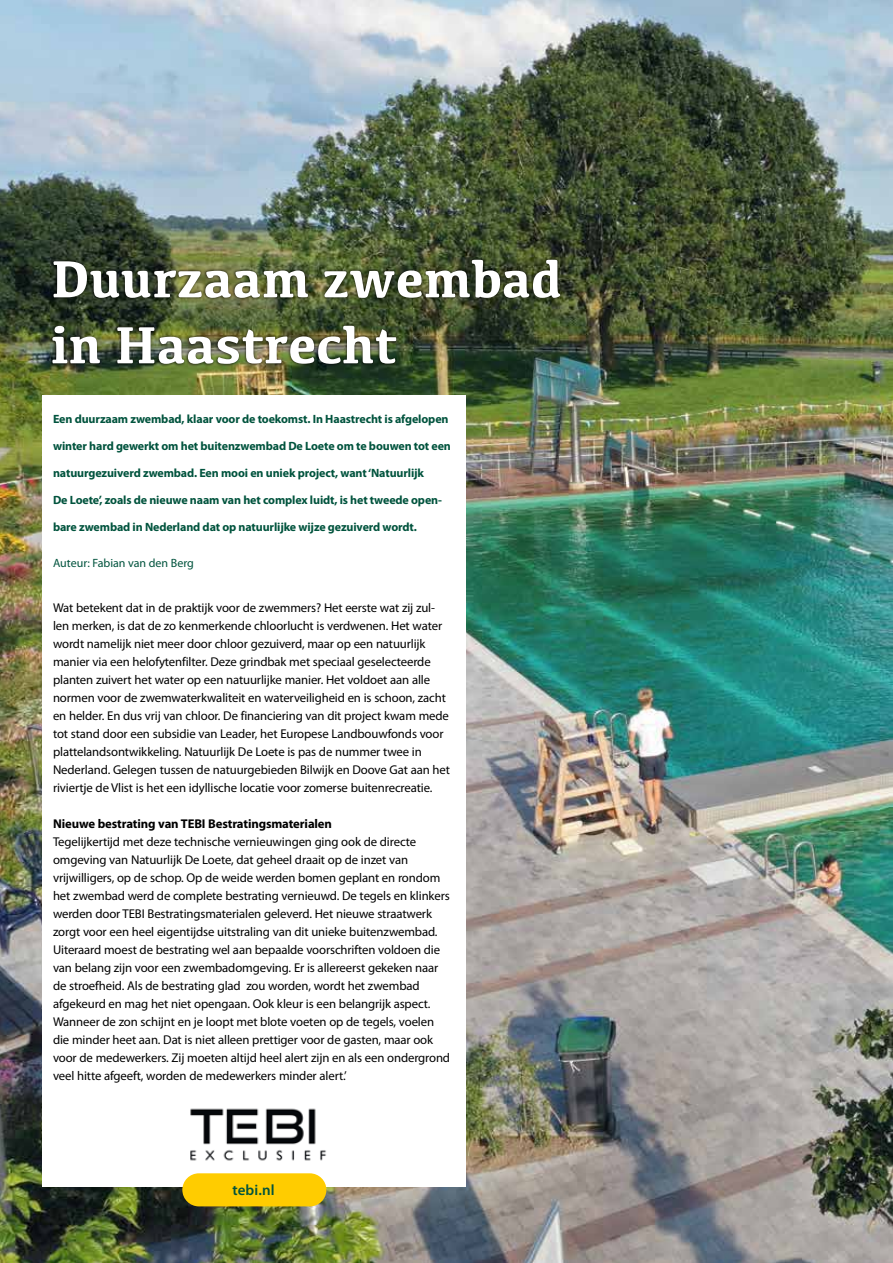
<style>
.page{position:relative;width:893px;height:1263px;background:#fff}
.page>*{position:absolute;margin:0;border:0;box-sizing:border-box;transform-origin:0 0}
.t1{font:700 54px/66px "Kefa";color:#fff}
.t2{font:600 15px "Myriad Pro";letter-spacing:.01em;color:#00533d}
.t3{font:12.75px/18px "Myriad Pro";letter-spacing:-.01em;color:#000}
.t4{font:700 12.75px "Myriad Pro";letter-spacing:-.01em;color:#000}
.t5{font:700 12px "Myriad Pro";letter-spacing:-.01em;color:#00533d}
.t6{font:12px "Myriad Pro";color:#00533d}
</style>
<div class="page">
<img style="left:0;top:0;width:893px;height:1263px">
<div style="left:49px;top:257px;width:514px;height:109px;background:#000;opacity:.62"></div>
<div style="left:43px;top:395px;width:423px;height:791px;background:#fff"></div>
<img style="left:190px;top:1108px;width:136px;height:75px">
<div style="left:182px;top:1173px;width:144px;height:33px;background:#fc0;border-radius:17px"></div>
<h1 class="t1" style="left:51px;top:243px;width:512px">Duurzaam zwembad in Haastrecht</h1>
<p class="t5" style="left:53px;top:411px;width:397px">Een duurzaam zwembad, klaar voor de toekomst. In Haastrecht is afgelopen</p>
<p class="t5" style="left:53px;top:438px;width:399px">winter hard gewerkt om het buitenzwembad De Loete om te bouwen tot een</p>
<p class="t5" style="left:53px;top:465px;width:373px">natuurgezuiverd zwembad. Een mooi en uniek project, want ‘Natuurlijk</p>
<p class="t5" style="left:53px;top:492px;width:390px">De Loete’, zoals de nieuwe naam van het complex luidt, is het tweede open-</p>
<p class="t5" style="left:53px;top:519px;width:365px">bare zwembad in Nederland dat op natuurlijke wijze gezuiverd wordt.</p>
<p class="t6" style="left:53px;top:556px;width:142px">Auteur: Fabian van den Berg</p>
<p class="t3" style="left:53px;top:599px;width:398px">Wat betekent dat in de praktijk voor de zwemmers? Het eerste wat zij zul&shy;len merken, is dat de zo kenmerkende chloorlucht is verdwenen. Het water wordt namelijk niet meer door chloor gezuiverd, maar op een natuurlijk manier via een helofytenfilter. Deze grindbak met speciaal geselecteerde planten zuivert het water op een natuurlijke manier. Het voldoet aan alle normen voor de zwemwaterkwaliteit en waterveiligheid en is schoon, zacht en helder. En dus vrij van chloor. De financiering van dit project kwam mede tot stand door een subsidie van Leader, het Europese Landbouwfonds voor plattelandsontwikkeling. Natuurlijk De Loete is pas de nummer twee in Nederland. Gelegen tussen de natuurgebieden Bilwijk en Doove Gat aan het riviertje de Vlist is het een idyllische locatie voor zomerse buitenrecreatie.</p>
<p class="t4" style="left:53px;top:815px;width:281px">Nieuwe bestrating van TEBI Bestratingsmaterialen</p>
<p class="t3" style="left:53px;top:833px;width:399px">Tegelijkertijd met deze technische vernieuwingen ging ook de directe omgeving van Natuurlijk De Loete, dat geheel draait op de inzet van vrijwilligers, op de schop. Op de weide werden bomen geplant en rondom het zwembad werd de complete bestrating vernieuwd. De tegels en klinkers werden door TEBI Bestratingsmaterialen geleverd. Het nieuwe straatwerk zorgt voor een heel eigentijdse uitstraling van dit unieke buitenzwembad.<br>Uiteraard moest de bestrating wel aan bepaalde voorschriften voldoen die van belang zijn voor een zwembadomgeving. Er is allereerst gekeken naar de stroefheid. Als de bestrating glad zou worden, wordt het zwembad afgekeurd en mag het niet opengaan. Ook kleur is een belangrijk aspect.<br>Wanneer de zon schijnt en je loopt met blote voeten op de tegels, voelen die minder heet aan. Dat is niet alleen prettiger voor de gasten, maar ook voor de medewerkers. Zij moeten altijd heel alert zijn en als een ondergrond veel hitte afgeeft, worden de medewerkers minder alert.’</p>
<p class="t2" style="left:232px;top:1181px;width:44px">tebi.nl</p>
</div>
